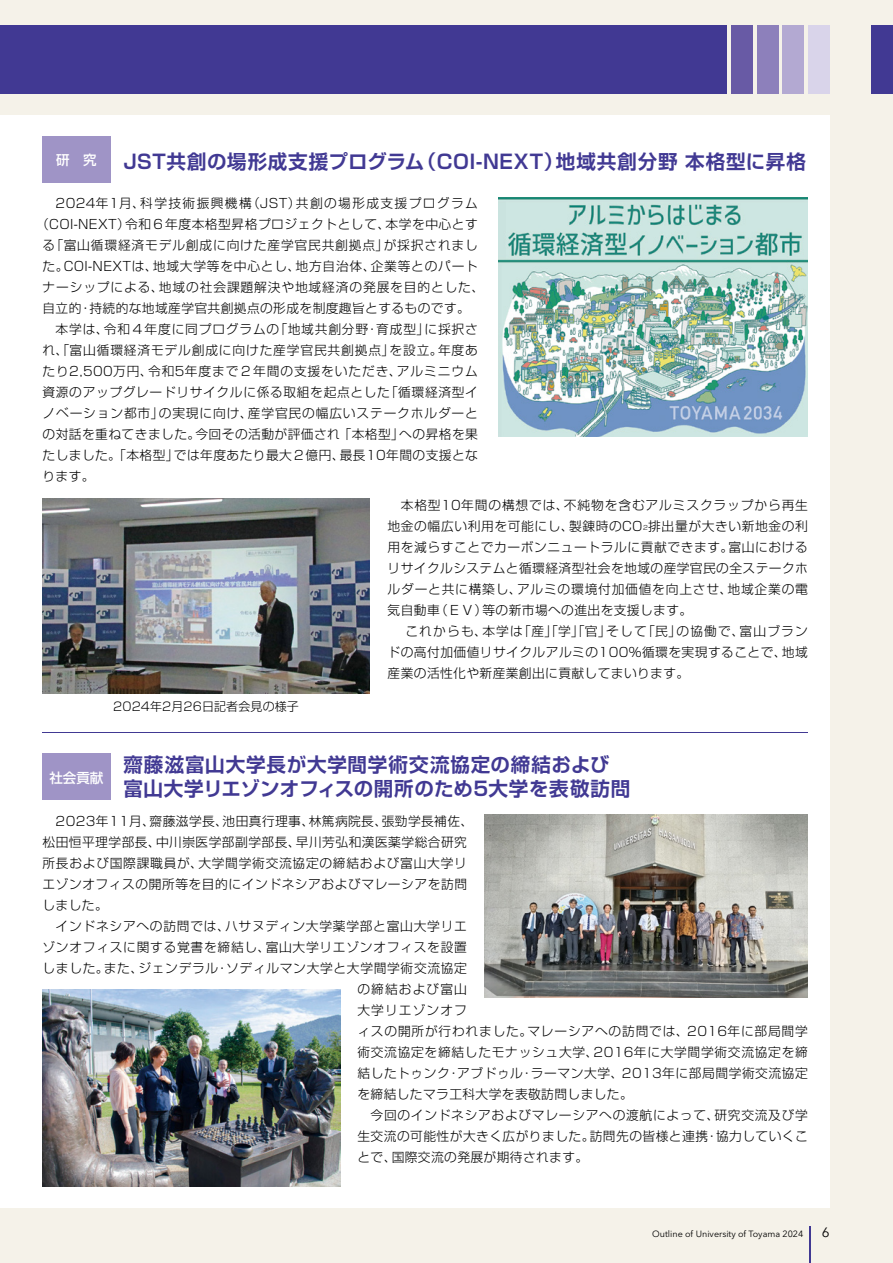
<style>
.page{position:relative;width:893px;height:1263px;background:#f5f2e9}
.page>*{position:absolute;margin:0;border:0;box-sizing:border-box;transform-origin:0 0}
.t1{font:19.5px/24px "Shin Go Pr 6 De Bold 90 pv RKSJ H";letter-spacing:.04em;color:#413993}
.t2{font:13.5px "Shin Go Pr 6 Medium 90 pv RKSJ H";color:#fff}
.t3{font:13.5px "Avenir Next";color:#000}
.t4{font:12.75px "Shin Go Pr 6 Light 90 pv RKSJ H";letter-spacing:.05em;color:#000}
.t5{font:12.75px "Shin Go Pr 6 Light 90 pv RKSJ H";letter-spacing:.03em;color:#000}
.t6{font:12.75px "Shin Go Pr 6 Light 90 pv RKSJ H";letter-spacing:.07em;color:#000}
.t7{font:12.75px "Shin Go Pr 6 Light 90 pv RKSJ H";letter-spacing:.095em;color:#000}
.t8{font:12.75px "Shin Go Pr 6 Light 90 pv RKSJ H";letter-spacing:.105em;color:#000}
.t9{font:12.75px "Shin Go Pr 6 Light 90 pv RKSJ H";letter-spacing:.085em;color:#000}
.t10{font:12px "Shin Go Pr 6 Light 90 pv RKSJ H";letter-spacing:.01em;color:#000}
.t11{font:9px "Avenir Next";color:#000}
.s1{font-size:6.3px}
</style>
<div class="page">
<div style="left:0;top:115px;width:829px;height:1093px;background:#fff"></div>
<div style="left:43px;top:136px;width:68px;height:47px;background:#9f94c6"></div>
<hr style="left:43px;top:732px;width:765px;height:1px;background:#413993">
<img style="left:499px;top:197px;width:309px;height:240px">
<img style="left:43px;top:498px;width:327px;height:195px">
<img style="left:43px;top:989px;width:297px;height:197px">
<img style="left:484px;top:814px;width:324px;height:183px">
<div style="left:43px;top:753px;width:68px;height:47px;background:#9f94c6"></div>
<div style="left:0;top:26px;width:727px;height:68px;background:#413993"></div>
<div style="left:872px;top:26px;width:21px;height:68px;background:#413993"></div>
<div style="left:808px;top:26px;width:21px;height:68px;background:#d9d4ea"></div>
<div style="left:782px;top:26px;width:22px;height:68px;background:#b3a9d2"></div>
<div style="left:757px;top:26px;width:21px;height:68px;background:#8d80bb"></div>
<div style="left:731px;top:26px;width:22px;height:68px;background:#685aa5"></div>
<hr style="left:809px;top:1226px;width:2px;height:37px;background:#413993">
<p class="t2" style="left:56px;top:149px;width:42px">研　究</p>
<h1 class="t1" style="left:123px;top:148px;width:684px">JST共創の場形成支援プログラム（COI-NEXT）地域共創分野 本格型に昇格</h1>
<p class="t8" style="left:56px;top:193px;width:424px">2024年1月、科学技術振興機構（JST）共創の場形成支援プログラム</p>
<p class="t4" style="left:36px;top:214px;width:443px">（COI-NEXT）令和６年度本格型昇格プロジェクトとして、本学を中心とす</p>
<p class="t4" style="left:43px;top:235px;width:437px">る「富山循環経済モデル創成に向けた産学官民共創拠点」が採択されまし</p>
<p class="t4" style="left:43px;top:256px;width:437px">た。COI-NEXTは、地域大学等を中心とし、地方自治体、企業等とのパート</p>
<p class="t4" style="left:43px;top:277px;width:443px">ナーシップによる、地域の社会課題解決や地域経済の発展を目的とした、</p>
<p class="t5" style="left:43px;top:298px;width:429px">自立的・持続的な地域産学官共創拠点の形成を制度趣旨とするものです。</p>
<p class="t4" style="left:56px;top:319px;width:424px">本学は、令和４年度に同プログラムの「地域共創分野・育成型」に採択さ</p>
<p class="t4" style="left:43px;top:340px;width:437px">れ、「富山循環経済モデル創成に向けた産学官民共創拠点」を設立。年度あ</p>
<p class="t6" style="left:43px;top:361px;width:437px">たり2,500万円、令和5年度まで２年間の支援をいただき、アルミニウム</p>
<p class="t4" style="left:43px;top:382px;width:437px">資源のアップグレードリサイクルに係る取組を起点とした「循環経済型イ</p>
<p class="t4" style="left:43px;top:403px;width:437px">ノベーション都市」の実現に向け、産学官民の幅広いステークホルダーと</p>
<p class="t4" style="left:43px;top:424px;width:437px">の対話を重ねてきました。今回その活動が評価され「本格型」への昇格を果</p>
<p class="t5" style="left:43px;top:445px;width:437px">たしました。「本格型」では年度あたり最大２億円、最長10年間の支援とな</p>
<p class="t4" style="left:43px;top:466px;width:54px">ります。</p>
<p class="t4" style="left:401px;top:494px;width:409px">本格型10年間の構想では、不純物を含むアルミスクラップから再生</p>
<p class="t4" style="left:388px;top:515px;width:422px">地金の幅広い利用を可能にし、製錬時のCO<span class="s1">2</span>排出量が大きい新地金の利</p>
<p class="t4" style="left:388px;top:536px;width:422px">用を減らすことでカーボンニュートラルに貢献できます。富山における</p>
<p class="t5" style="left:388px;top:557px;width:422px">リサイクルシステムと循環経済型社会を地域の産学官民の全ステークホ</p>
<p class="t4" style="left:388px;top:578px;width:422px">ルダーと共に構築し、アルミの環境付加価値を向上させ、地域企業の電</p>
<p class="t5" style="left:388px;top:599px;width:306px">気自動車（ＥＶ）等の新市場への進出を支援します。</p>
<p class="t7" style="left:392px;top:620px;width:417px">　これからも、本学は「産」「学」「官」そして「民」の協働で、富山ブラン</p>
<p class="t4" style="left:388px;top:641px;width:422px">ドの高付加価値リサイクルアルミの100%循環を実現することで、地域</p>
<p class="t5" style="left:388px;top:662px;width:303px">産業の活性化や新産業創出に貢献してまいります。</p>
<p class="t10" style="left:113px;top:696px;width:187px">2024年2月26日記者会見の様子</p>
<p class="t2" style="left:49px;top:766px;width:55px">社会貢献</p>
<h1 class="t1" style="left:123px;top:752px;width:508px">齋藤滋富山大学長が大学間学術交流協定の締結および富山大学リエゾンオフィスの開所のため5大学を表敬訪問</h1>
<p class="t5" style="left:56px;top:810px;width:419px">2023年11月、齋藤滋学長、池田真行理事、林篤病院長、張勁学長補佐、</p>
<p class="t4" style="left:43px;top:831px;width:426px">松田恒平理学部長、中川崇医学部副学部長、早川芳弘和漢医薬学総合研究</p>
<p class="t4" style="left:43px;top:852px;width:426px">所長および国際課職員が、大学間学術交流協定の締結および富山大学リ</p>
<p class="t4" style="left:43px;top:873px;width:426px">エゾンオフィスの開所等を目的にインドネシアおよびマレーシアを訪問</p>
<p class="t4" style="left:43px;top:894px;width:67px">しました。</p>
<p class="t4" style="left:43px;top:915px;width:426px">　インドネシアへの訪問では、ハサヌディン大学薬学部と富山大学リエ</p>
<p class="t4" style="left:43px;top:936px;width:426px">ゾンオフィスに関する覚書を締結し、富山大学リエゾンオフィスを設置</p>
<p class="t4" style="left:43px;top:957px;width:426px">しました。また、ジェンデラル・ソディルマン大学と大学間学術交流協定</p>
<p class="t9" style="left:357px;top:978px;width:111px">の締結および富山</p>
<p class="t9" style="left:357px;top:999px;width:111px">大学リエゾンオフ</p>
<p class="t4" style="left:357px;top:1020px;width:452px">ィスの開所が行われました。マレーシアへの訪問では、2016年に部局間学</p>
<p class="t4" style="left:357px;top:1041px;width:452px">術交流協定を締結したモナッシュ大学、2016年に大学間学術交流協定を締</p>
<p class="t4" style="left:357px;top:1062px;width:452px">結したトゥンク･アブドゥル・ラーマン大学、2013年に部局間学術交流協定</p>
<p class="t5" style="left:357px;top:1083px;width:277px">を締結したマラ工科大学を表敬訪問しました。</p>
<p class="t4" style="left:371px;top:1104px;width:439px">今回のインドネシアおよびマレーシアへの渡航によって、研究交流及び学</p>
<p class="t4" style="left:357px;top:1125px;width:452px">生交流の可能性が大きく広がりました。訪問先の皆様と連携・協力していくこ</p>
<p class="t5" style="left:357px;top:1146px;width:232px">とで、国際交流の発展が期待されます。</p>
<p class="t11" style="left:652px;top:1226px;width:153px">Outline of University of Toyama 2024</p>
<p class="t3" style="left:822px;top:1221px;width:9px">6</p>
</div>
